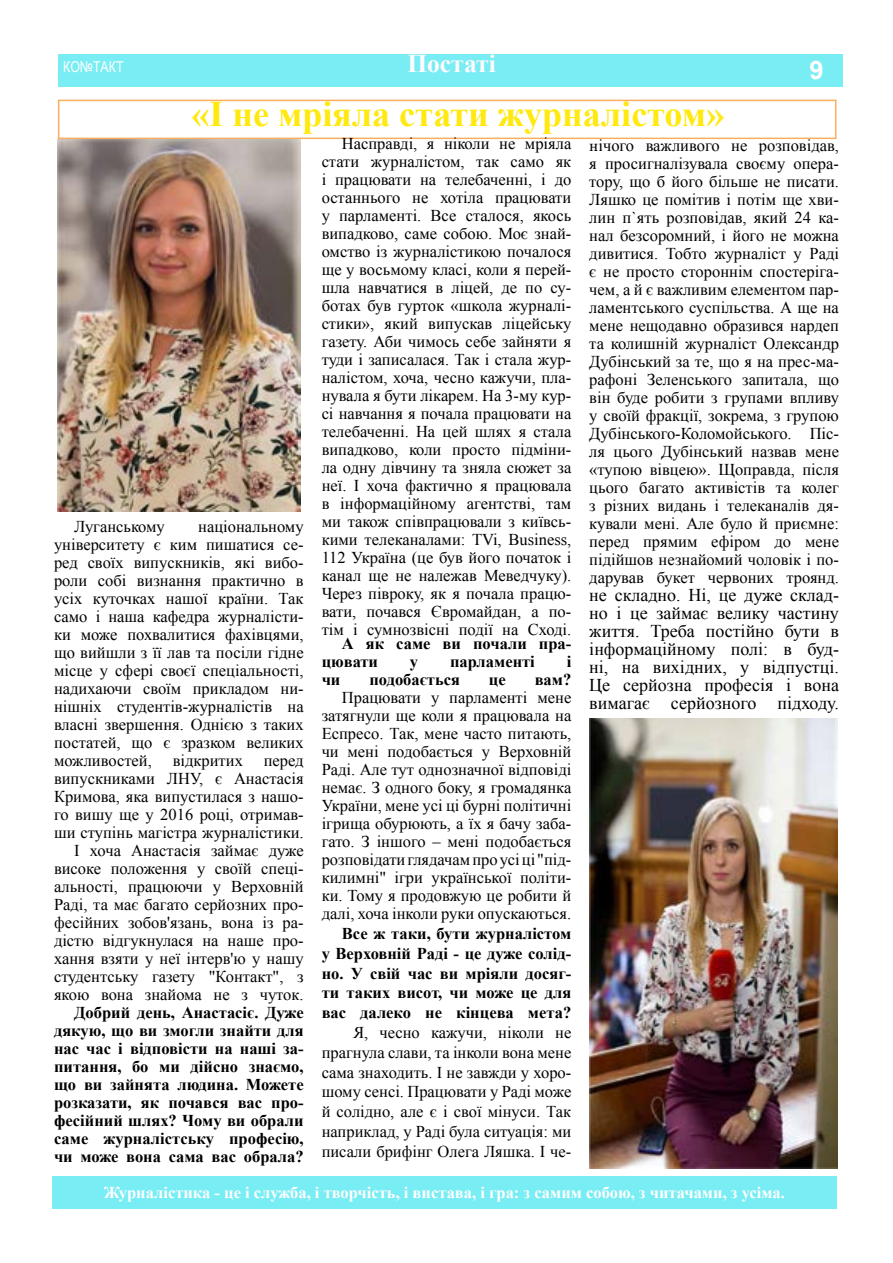
<style>
.page{position:relative;width:893px;height:1263px;background:#fff}
.page>*{position:absolute;margin:0;border:0;box-sizing:border-box;transform-origin:0 0}
.t1{font:700 36px "Times New Roman";color:#ffe90e}
.t2{font:700 25.5px "Times New Roman";color:#fefafc}
.t3{font:700 25.5px "Arial";color:#fff}
.t4{font:18px/18px "Times New Roman";color:#000;text-align:justify}
.t5{font:16.5px/18px "Times New Roman";color:#000;text-align:justify}
.t6{font:700 16.5px/18px "Times New Roman";color:#000;text-align:justify}
.t7{font:700 16.5px "Times New Roman";color:#fff}
.t8{font:15px "Arial Narrow";color:#fff}
.s1{font-family:"Minion Pro"}
</style>
<div class="page">
<div style="left:58px;top:100px;width:778px;height:39px;border:2px solid #faaf5f"></div>
<img style="left:57px;top:139px;width:244px;height:372px">
<img style="left:590px;top:719px;width:248px;height:449px">
<div style="left:52px;top:1177px;width:785px;height:32px;background:#79edf4"></div>
<div style="left:58px;top:54px;width:785px;height:32px;background:#79edf4"></div>
<p class="t8" style="left:63px;top:55px;width:62px">КО№ТАКТ</p>
<h2 class="t2" style="left:407px;top:46px;width:90px">Постаті</h2>
<h2 class="t3" style="left:809px;top:53px;width:16px">9</h2>
<p class="t8" style="left:67px;top:57px;width:62px">КО№ТАКТ</p>
<h1 class="t1" style="left:191px;top:89px;width:534px">«І не мріяла стати журналістом»</h1>
<p class="t5" style="left:54px;top:517px;width:251px;text-indent:144px">національному університету є ким пишатися се&shy;ред своїх випускників, які вибо&shy;роли собі визнання практично в усіх куточках нашої країни. Так само і наша кафедра журналісти&shy;ки може похвалитися фахівцями, що вийшли з її лав та посіли гідне місце у сфері своєї спеціальності, надихаючи своїм прикладом ни&shy;нішніх студентів-журналістів на власні звершення. Однією з таких постатей, що є зразком великих можливостей,</p>
<p class="t5" style="left:74px;top:517px;width:92px">Луганському</p>
<p class="t5" style="left:173px;top:751px;width:72px">відкритих</p>
<p class="t5" style="left:54px;top:751px;width:251px;text-align:right">перед<br>випускниками ЛНУ, є Анастасія<br>Кримова, яка випустилася з нашо&shy;го вишу ще у 2016 році, отримав&shy;ши ступінь магістра журналістики.<br>І хоча Анастасія займає дуже високе положення у своїй спеці&shy;альності, працюючи у Верховній<br>Раді, та має багато серйозних про&shy;фесійних зобов'язань, вона із ра&shy;дістю відгукнулася на наше про&shy;хання взяти у неї інтерв'ю у нашу студентську газету "Контакт", з якою вона знайома не з чуток.</p>
<p class="t6" style="left:54px;top:1003px;width:251px;text-indent:20px">Добрий день, Анастасіє. Дуже дякую, що ви змогли знайти для нас час і відповісти на наші за&shy;питання, бо ми дійсно знаємо, що ви зайнята людина. Можете розказати, як почався вас про&shy;фесійний шлях? Чому ви обрали саме журналістську професію, чи може вона сама вас обрала?</p>
<p class="t5" style="left:322px;top:134px;width:251px;text-indent:20px">Насправді, я ніколи не мріяла стати журналістом, так само як і працювати на телебаченні, і до останнього не хотіла працювати у парламенті. Все сталося, якось випадково, саме собою. Моє знай&shy;омство із журналістикою почалося ще у восьмому класі, коли я перей&shy;шла навчатися в ліцей, де по су&shy;ботах був гурток «школа журналі&shy;стики», який випускав ліцейську газету. Аби чимось себе зайняти я туди і записалася. Так і стала жур&shy;налістом, хоча, чесно кажучи, пла&shy;нувала я бути лікарем. На 3-му кур&shy;сі навчання я почала працювати на телебаченні. На цей шлях я стала випадково, коли просто підміни&shy;ла одну дівчину та зняла сюжет за неї. І хоча фактично я працювала в інформаційному агентстві, там ми також співпрацювали з київсь&shy;кими телеканалами: TVi, Business, 112 Україна (це був його початок і канал ще не належав Меведчуку).<br>Через півроку, як я почала працю&shy;вати, почався Євромайдан, а по&shy;тім і сумнозвісні події на Сході.</p>
<p class="t6" style="left:322px;top:634px;width:251px;text-indent:20px">А як саме ви почали пра&shy;цювати</p>
<p class="t6" style="left:410px;top:652px;width:10px">у</p>
<p class="t6" style="left:450px;top:652px;width:86px">парламенті</p>
<p class="t6" style="left:567px;top:652px;width:6px">і</p>
<p class="t6" style="left:322px;top:670px;width:20px">чи</p>
<p class="t6" style="left:369px;top:670px;width:92px">подобається</p>
<p class="t6" style="left:489px;top:670px;width:18px">це</p>
<p class="t6" style="left:535px;top:670px;width:38px">вам?</p>
<p class="t5" style="left:322px;top:688px;width:251px;text-indent:20px">Працювати у парламенті мене затягнули ще коли я працювала на Еспресо. Так, мене часто питають, чи мені подобається у Верховній Раді. Але тут однозначної відповіді немає. З одного боку, я громадянка України, мене усі ці бурні політичні ігрища обурюють, а їх я бачу заба&shy;гато. З іншого – мені подобається розповідати глядачам про усі ці "під&shy;килимні" ігри української політи&shy;ки. Тому я продовжую це робити й далі, хоча інколи руки опускаються.</p>
<p class="t6" style="left:322px;top:923px;width:251px;line-height:19.8px;text-indent:20px">Все ж таки, бути журналістом у Верховній Раді - це дуже солід&shy;но. У свій час ви мріяли досяг&shy;ти таких висот, чи може це для вас далеко не кінцева мета?</p>
<p class="t5" style="left:322px;top:1022px;width:251px;line-height:19.8px;text-indent:31px">Я, чесно кажучи, ніколи не прагнула слави, та інколи вона мене сама знаходить. І не завжди у хоро&shy;шому сенсі. Працювати у Раді може й солідно, але є і свої мінуси. Так наприклад, у Раді була ситуація: ми писали брифінг Олега Ляшка. І че-</p>
<p class="t5" style="left:589px;top:136px;width:251px"><span class="s1">н</span>ічого важливого не розповідав, я просигналізувала своєму опера&shy;тору, що б його більше не писати.<br>Ляшко це помітив і потім ще хви&shy;лин п`ять розповідав, який 24 ка&shy;нал безсоромний, і його не можна дивитися. Тобто журналіст у Раді є не просто стороннім спостеріга&shy;чем, а й є важливим елементом пар&shy;ламентського суспільства. А ще на мене нещодавно образився нардеп та колишній журналіст Олександр Дубінський за те, що я на прес-ма&shy;рафоні Зеленського запитала, що він буде робити з групами впливу у своїй фракції, зокрема, з групою Дубінського-Коломойського. Піс&shy;ля цього Дубінський назвав мене «тупою вівцею». Щоправда, після цього багато активістів та колег з різних видань і телеканалів дя&shy;кували мені. Але було й приємне: перед прямим ефіром до мене підійшов незнайомий чоловік і по&shy;дарував букет червоних троянд.</p>
<p class="t4" style="left:589px;top:586px;width:251px">не складно. Ні, це дуже склад&shy;но і це займає велику частину життя. Треба постійно бути в інформаційному полі: в буд&shy;ні, на вихідних, у відпустці.<br>Це серйозна професія і вона вимагає серйозного підходу.</p>
<p class="t7" style="left:104px;top:1181px;width:683px">Журналістика - це і служба, і творчість, і вистава, і гра: з самим собою, з читачами, з усіма.</p>
</div>
